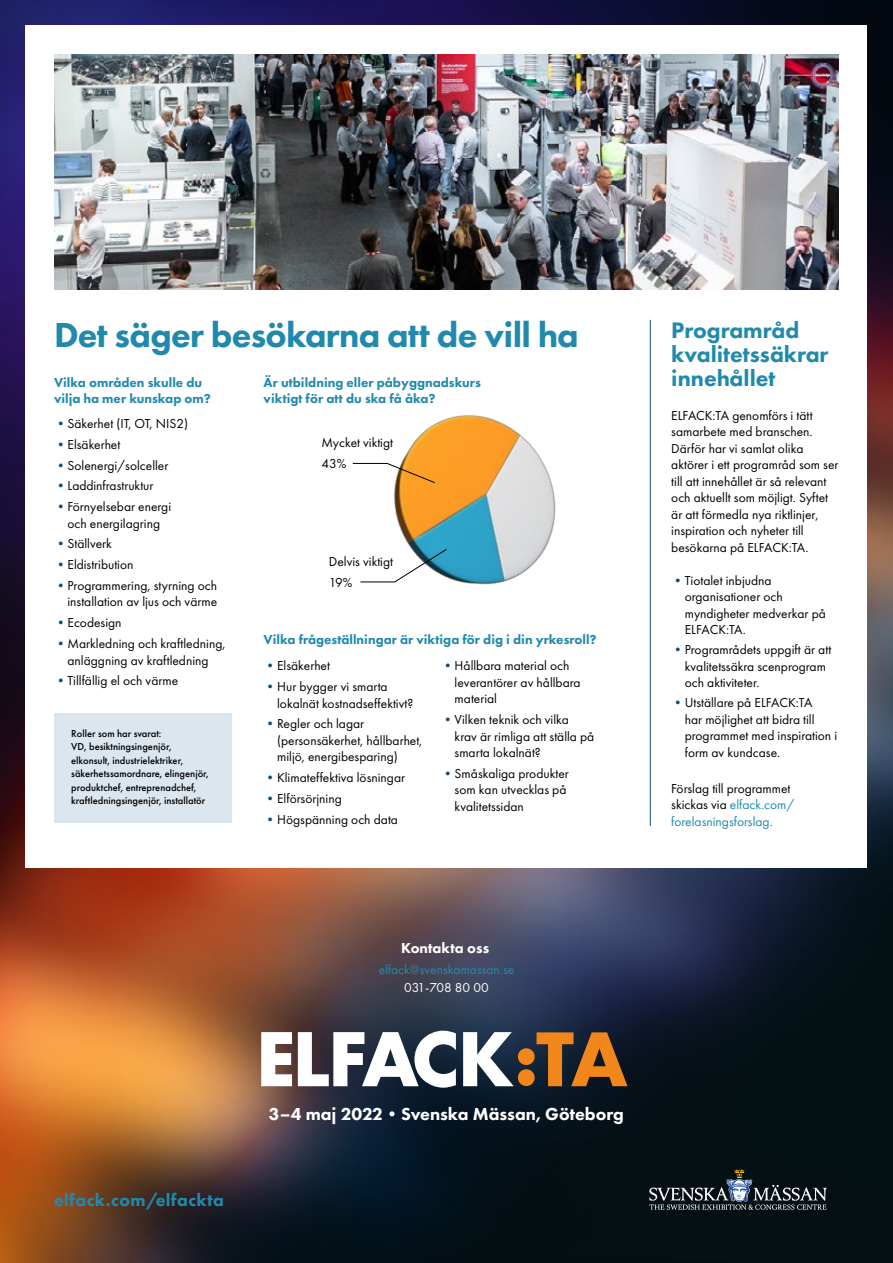
<style>
.page{position:relative;width:893px;height:1263px;background:#fff}
.page>*{position:absolute;margin:0;border:0;box-sizing:border-box;transform-origin:0 0}
.t1{font:800 36px "Futura PT";letter-spacing:-.02em;color:#218aac}
.t2{font:800 23.25px/24px "Futura PT";color:#218aac}
.t3{font:800 18px "Futura PT";color:#fff}
.t4{font:800 18px "Futura PT";letter-spacing:.02em;color:#218aac}
.t5{font:800 15px "Futura PT";color:#fff}
.t6{font:13.5px/16.5px "Futura PT";color:#000}
.t7{font:800 13.5px/16.5px "Futura PT";color:#218aac}
.t8{font:13.5px "Futura PT";color:#218aac}
.t9{font:13.5px "Futura PT";color:#fff}
.t10{font:500 10.5px/13.5px "Futura PT";color:#000}
.s1{color:#114c77}
.s2{color:#218aac}
</style>
<div class="page">
<img style="left:0;top:0;width:893px;height:1263px">
<div style="left:26px;top:26px;width:841px;height:841px;background:#fff"></div>
<svg style="left:649px;top:1169px;width:178px;height:41px;background:#2e383c"></svg>
<svg style="left:261px;top:1032px;width:31px;height:54px"></svg>
<svg style="left:298px;top:1031px;width:158px;height:57px"></svg>
<svg style="left:463px;top:1032px;width:164px;height:54px"></svg>
<img style="left:360px;top:415px;width:196px;height:170px">
<svg style="left:352px;top:463px;width:83px;height:20px"></svg>
<svg style="left:360px;top:549px;width:87px;height:33px"></svg>
<hr style="left:650px;top:320px;width:1px;height:506px;background:#114c77">
<img style="left:54px;top:54px;width:784px;height:235px">
<div style="left:54px;top:713px;width:177px;height:110px;background:#dce6ee"></div>
<h1 class="t1" style="left:54px;top:313px;width:526px">Det säger besökarna att de vill ha</h1>
<h2 class="t2" style="left:671px;top:317px;width:159px">Programråd kvalitetssäkrar</h2>
<p class="t7" style="left:54px;top:374px;width:150px">Vilka områden skulle du</p>
<h2 class="t2" style="left:671px;top:365px;width:106px">innehållet</h2>
<p class="t7" style="left:54px;top:390px;width:159px">vilja ha mer kunskap om?</p>
<p class="t6" style="left:54px;top:415px;width:136px"><span class="s1">•</span>Säkerhet (IT, OT, NIS2)</p>
<p class="t6" style="left:54px;top:436px;width:68px"><span class="s1">•</span>Elsäkerhet</p>
<p class="t6" style="left:54px;top:457px;width:116px"><span class="s1">•</span>Solenergi/solceller</p>
<p class="t6" style="left:54px;top:478px;width:101px"><span class="s1">•</span>Laddinfrastruktur</p>
<p class="t6" style="left:54px;top:498px;width:119px;text-align:center"><span class="s1">•</span>Förnyelsebar energi och energilagring</p>
<p class="t6" style="left:54px;top:536px;width:60px"><span class="s1">•</span>Ställverk</p>
<p class="t6" style="left:54px;top:556px;width:81px"><span class="s1">•</span>Eldistribution</p>
<p class="t6" style="left:54px;top:577px;width:165px;text-align:right"><span class="s1">•</span>Programmering, styrning och installation av ljus och värme</p>
<p class="t6" style="left:54px;top:614px;width:69px"><span class="s1">•</span>Ecodesign</p>
<p class="t6" style="left:54px;top:635px;width:173px;text-align:center"><span class="s1">•</span>Markledning och kraftledning, anläggning av kraftledning</p>
<p class="t6" style="left:54px;top:672px;width:126px"><span class="s1">•</span>Tillfällig el och värme</p>
<p class="t7" style="left:264px;top:374px;width:219px">Är utbildning eller påbyggnadskurs viktigt för att du ska få åka?</p>
<p class="t6" style="left:321px;top:432px;width:73px;line-height:20.7px">Mycket viktigt<br>43%</p>
<p class="t6" style="left:671px;top:407px;width:169px">ELFACK:TA genomförs i tätt samarbete med branschen.<br>Därför har vi samlat olika aktörer i ett programråd som ser till att innehållet är så relevant och aktuellt som möjligt. Syftet är att förmedla nya riktlinjer, inspiration och nyheter till besökarna på ELFACK:TA.</p>
<p class="t6" style="left:685px;top:572px;width:143px;text-indent:-14px"><span class="s1">•</span>Tiotalet inbjudna organisationer och myndigheter medverkar på<br>ELFACK:TA.</p>
<p class="t6" style="left:685px;top:641px;width:148px;text-indent:-14px"><span class="s1">•</span>Programrådets uppgift är att kvalitetssäkra scenprogram och aktiviteter.</p>
<p class="t6" style="left:685px;top:694px;width:154px;text-indent:-14px"><span class="s1">•</span>Utställare på ELFACK:TA<br>har möjlighet att bidra till programmet med inspiration i form av kundcase.</p>
<p class="t6" style="left:671px;top:780px;width:125px">Förslag till programmet skickas via <span class="s2">elfack.com/ forelasningsforslag.</span></p>
<p class="t6" style="left:329px;top:551px;width:66px;line-height:20.7px">Delvis viktigt<br>19%</p>
<p class="t7" style="left:264px;top:631px;width:335px">Vilka frågeställningar är viktiga för dig i din yrkesroll?</p>
<p class="t6" style="left:455px;top:657px;width:127px;text-indent:-14px"><span class="s1">•</span>Hållbara material och leverantörer av hållbara material</p>
<p class="t6" style="left:455px;top:711px;width:141px;text-indent:-14px"><span class="s1">•</span>Vilken teknik och vilka krav är rimliga att ställa på smarta lokalnät?</p>
<p class="t6" style="left:455px;top:765px;width:116px;text-indent:-14px"><span class="s1">•</span>Småskaliga produkter som kan utvecklas på kvalitetssidan</p>
<p class="t6" style="left:264px;top:657px;width:68px"><span class="s1">•</span>Elsäkerhet</p>
<p class="t6" style="left:277px;top:678px;width:138px;text-indent:-14px"><span class="s1">•</span>Hur bygger vi smarta lokalnät kostnadseffektivt?</p>
<p class="t6" style="left:277px;top:715px;width:147px;text-indent:-14px"><span class="s1">•</span>Regler och lagar (personsäkerhet, hållbarhet, miljö, energibesparing)</p>
<p class="t6" style="left:264px;top:769px;width:143px"><span class="s1">•</span>Klimateffektiva lösningar</p>
<p class="t6" style="left:264px;top:790px;width:80px"><span class="s1">•</span>Elförsörjning</p>
<p class="t6" style="left:264px;top:811px;width:136px"><span class="s1">•</span>Högspänning och data</p>
<p class="t10" style="left:71px;top:726px;width:139px">Roller som har svarat:<br>VD, besiktningsingenjör, elkonsult, industrielektriker, säkerhetssamordnare, elingenjör, produktchef, entreprenadchef, kraftledningsingenjör, installatör</p>
<p class="t5" style="left:401px;top:939px;width:90px">Kontakta oss</p>
<p class="t8" style="left:379px;top:961px;width:137px">elfack@svenskamassan.se</p>
<p class="t9" style="left:404px;top:979px;width:86px">031-708 80 00</p>
<h3 class="t4" style="left:54px;top:1188px;width:171px">elfack.com/elfackta</h3>
<h3 class="t3" style="left:269px;top:1102px;width:356px">3–4 maj 2022•Svenska Mässan, Göteborg</h3>
</div>
